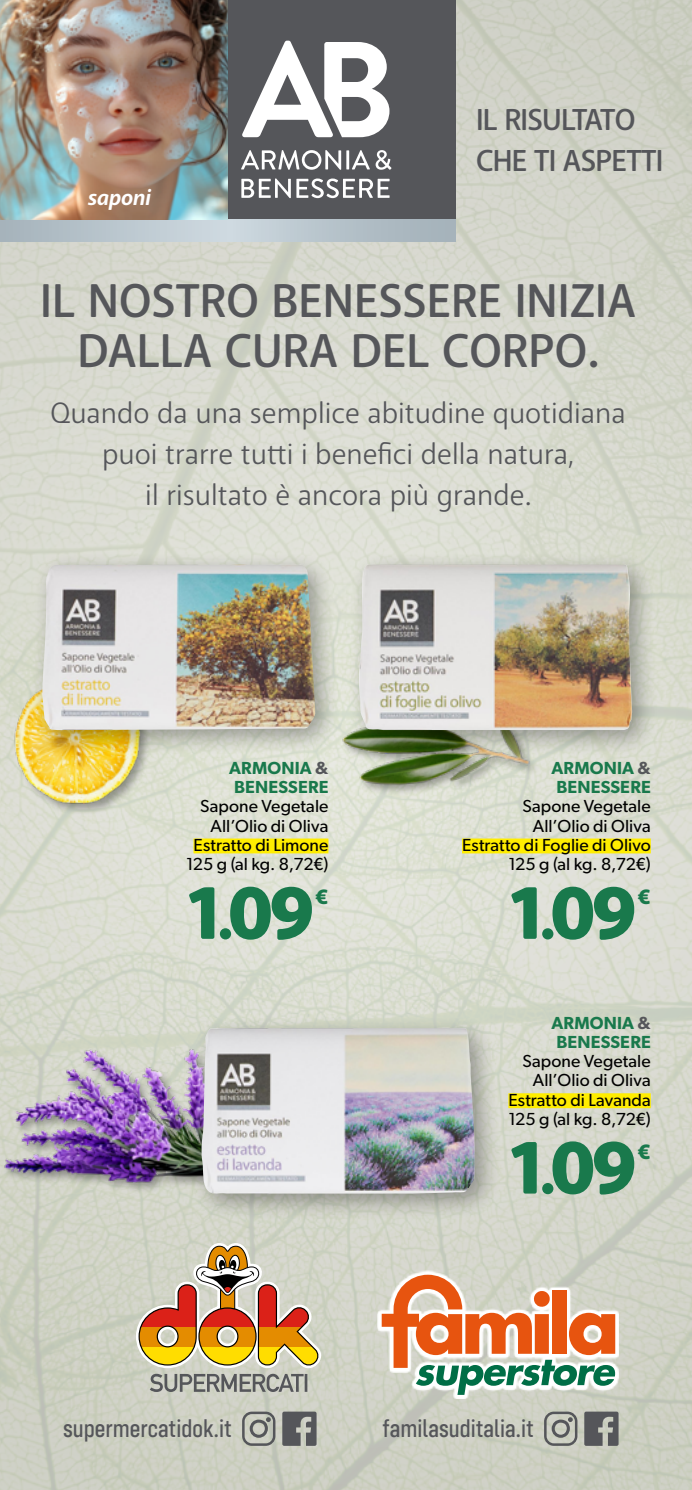
<style>
.page{position:relative;width:692px;height:1490px;background:#fff}
.page>*{position:absolute;margin:0;border:0;box-sizing:border-box;transform-origin:0 0}
.t1{font:900 77px "Anago";color:#19794c}
.t2{font:500 46.9px/49.5px "Anago";color:#55565a;text-align:center}
.t3{font:500 29.93px/41.1px "Anago";letter-spacing:-.025em;color:#55565a}
.t4{font:29.05px/41.1px "Anago";color:#55565a;text-align:center}
.t5{font:100 25.38px "Config Variable";color:#55565a}
.t6{font:italic 700 21.88px "Anago";letter-spacing:-.01em;color:#fff}
.t7{font:900 21px "Anago";color:#19794c}
.t8{font:17.5px/19.2px "Gibson";letter-spacing:.005em;color:#000;text-align:right}
.t9{font:600 17.5px/19.2px "Gibson";letter-spacing:.01em;color:#19794c}
.s1{color:#55565a}
.s2{font-size:54.25px}
</style>
<div class="page">
<img style="left:0;top:0;width:691px;height:1489px">
<div style="left:227px;top:0;width:228px;height:219px;background:#55565a"></div>
<svg style="left:241px;top:150px;width:150px;height:48px"></svg>
<svg style="left:242px;top:41px;width:147px;height:96px"></svg>
<svg style="left:0;top:219px;width:455px;height:22px;background:#b8c4cc"></svg>
<img style="left:0;top:0;width:227px;height:220px">
<img style="left:0;top:1018px;width:189px;height:175px">
<div style="left:15px;top:679px;width:136px;height:136px;background:#000;opacity:.33"></div>
<img style="left:11px;top:666px;width:149px;height:138px">
<img style="left:298px;top:671px;width:283px;height:147px">
<div style="left:30px;top:552px;width:311px;height:205px;background:#000;opacity:.33"></div>
<img style="left:42px;top:564px;width:273px;height:166px">
<div style="left:347px;top:552px;width:311px;height:205px;background:#000;opacity:.33"></div>
<img style="left:359px;top:564px;width:272px;height:166px">
<div style="left:189px;top:1015px;width:313px;height:205px;background:#000;opacity:.33"></div>
<img style="left:201px;top:1028px;width:273px;height:165px">
<svg style="left:135px;top:1242px;width:194px;height:149px;background:#caad88"></svg>
<svg style="left:377px;top:1270px;width:241px;height:128px;background:#d5d7cc"></svg>
<svg style="left:381px;top:1274px;width:234px;height:120px"></svg>
<svg style="left:282px;top:1411px;width:34px;height:34px"></svg>
<svg style="left:242px;top:1411px;width:33px;height:34px"></svg>
<svg style="left:584px;top:1411px;width:34px;height:34px"></svg>
<svg style="left:544px;top:1411px;width:33px;height:34px"></svg>
<div style="left:462px;top:838px;width:188px;height:15px;background:#ffed00"></div>
<div style="left:508px;top:1093px;width:142px;height:15px;background:#ffed00"></div>
<div style="left:193px;top:838px;width:135px;height:15px;background:#ffed00"></div>
<p class="t6" style="left:87px;top:183px;width:65px">saponi</p>
<h3 class="t3" style="left:476px;top:99px;width:189px">IL RISULTATO<br>CHE TI ASPETTI</h3>
<h2 class="t2" style="left:40px;top:277px;width:597px">IL NOSTRO BENESSERE INIZIA<br>DALLA CURA DEL CORPO.</h2>
<h3 class="t4" style="left:50px;top:392px;width:576px">Quando da una semplice abitudine quotidiana puoi trarre tutti i benefici della natura,<br>il risultato è ancora più grande.</h3>
<p class="t9" style="left:229px;top:757px;width:101px">ARMONIA <span class="s1">&amp;<br></span>BENESSERE</p>
<p class="t8" style="left:186px;top:796px;width:144px">Sapone Vegetale<br>All’Olio di Oliva<br>Estratto di Limone<br>125 g (al kg. 8,72€)</p>
<h1 class="t1" style="left:185px;top:863px;width:131px">1<span class="s2">.</span>09</h1>
<p class="t7" style="left:315px;top:883px;width:14px">€</p>
<p class="t9" style="left:551px;top:757px;width:101px">ARMONIA <span class="s1">&amp;<br></span>BENESSERE</p>
<p class="t8" style="left:462px;top:796px;width:190px">Sapone Vegetale<br>All’Olio di Oliva<br>Estratto di Foglie di Olivo<br>125 g (al kg. 8,72€)</p>
<h1 class="t1" style="left:507px;top:863px;width:131px">1<span class="s2">.</span>09</h1>
<p class="t7" style="left:637px;top:883px;width:14px">€</p>
<p class="t9" style="left:551px;top:1012px;width:101px">ARMONIA <span class="s1">&amp;<br></span>BENESSERE</p>
<p class="t8" style="left:508px;top:1051px;width:144px">Sapone Vegetale<br>All’Olio di Oliva<br>Estratto di Lavanda<br>125 g (al kg. 8,72€)</p>
<h1 class="t1" style="left:507px;top:1118px;width:131px">1<span class="s2">.</span>09</h1>
<p class="t7" style="left:637px;top:1137px;width:14px">€</p>
<h3 class="t5" style="left:63px;top:1414px;width:170px">supermercatidok.it</h3>
<h3 class="t5" style="left:382px;top:1414px;width:153px">familasuditalia.it</h3>
</div>
